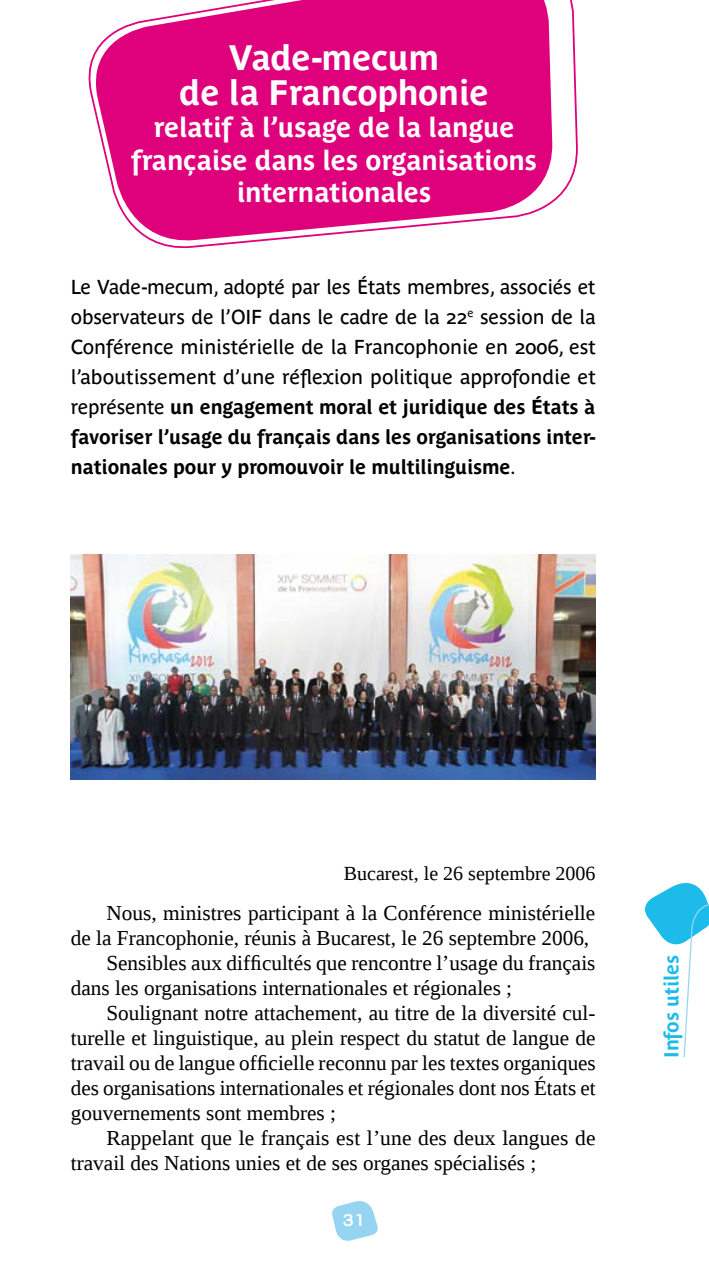
<style>
.page{position:relative;width:709px;height:1276px;background:#fff}
.page>*{position:absolute;margin:0;border:0;box-sizing:border-box;transform-origin:0 0}
.t1{font:700 35px/35px "Parisine Plus";letter-spacing:-.01em;color:#fff;text-align:center}
.t2{font:700 27.5px/32.5px "Parisine Plus";letter-spacing:-.01em;color:#fff;text-align:center}
.t3{font:21.25px "Liberation Serif";color:#000}
.t4{font:20px/30px "Parisine Plus";color:#000;text-align:justify}
.t5{font:20px "Liberation Serif";color:#000}
.t6{font:700 20px "Parisine Plus";letter-spacing:-.01em;color:#1dbbe9}
.t7{font:500 17.5px "Adesso";color:#fff}
.s1{font-weight:700}
</style>
<div class="page">
<svg style="left:332px;top:1201px;width:46px;height:40px"></svg>
<svg style="left:645px;top:883px;width:64px;height:175px"></svg>
<svg style="left:165px;top:0;width:413px;height:249px"></svg>
<svg style="left:88px;top:0;width:466px;height:246px;fill:#df007c"></svg>
<img style="left:71px;top:554px;width:524px;height:225px">
<h1 class="t1" style="left:179px;top:40px;width:311px">Vade-mecum<br>de la Francophonie</h1>
<p class="t2" style="left:131px;top:111px;width:407px">relatif à l’usage de la langue française dans les organisations internationales</p>
<p class="t4" style="left:71px;top:272px;width:526px">Le Vade-mecum, adopté par les États membres, associés et observateurs de l’OIF dans le cadre de la 22<sup>e</sup> session de la Conférence ministérielle de la Francophonie en 2006, est l’aboutissement d’une réflexion politique approfondie et représente <span class="s1">un engagement moral et juridique des États à favoriser l’usage du français dans les organisations inter&shy;nationales pour y promouvoir le multilinguisme</span>.</p>
<p class="t5" style="left:344px;top:860px;width:253px">Bucarest, le 26 septembre 2006</p>
<p class="t3" style="left:106px;top:898px;width:490px">Nous, ministres participant à la Conférence ministérielle</p>
<p class="t3" style="left:71px;top:923px;width:520px">de la Francophonie, réunis à Bucarest, le 26 septembre 2006,</p>
<p class="t3" style="left:106px;top:948px;width:490px">Sensibles aux difficultés que rencontre l’usage du français</p>
<p class="t3" style="left:71px;top:973px;width:443px">dans les organisations internationales et régionales ;</p>
<p class="t3" style="left:106px;top:998px;width:490px">Soulignant notre attachement, au titre de la diversité cul-</p>
<p class="t3" style="left:71px;top:1023px;width:526px">turelle et linguistique, au plein respect du statut de langue de</p>
<p class="t3" style="left:71px;top:1048px;width:526px">travail ou de langue officielle reconnu par les textes organiques</p>
<p class="t3" style="left:71px;top:1073px;width:526px">des organisations internationales et régionales dont nos États et</p>
<p class="t3" style="left:71px;top:1098px;width:267px">gouvernements sont membres ;</p>
<p class="t3" style="left:106px;top:1123px;width:491px">Rappelant que le français est l’une des deux langues de</p>
<p class="t3" style="left:71px;top:1148px;width:467px">travail des Nations unies et de ses organes spécialisés ;</p>
<p class="t7" style="left:343px;top:1210px;width:25px">31</p>
<p class="t6" style="left:660px;top:1058px;width:104px;rotate:-90deg">Infos utiles</p>
</div>
